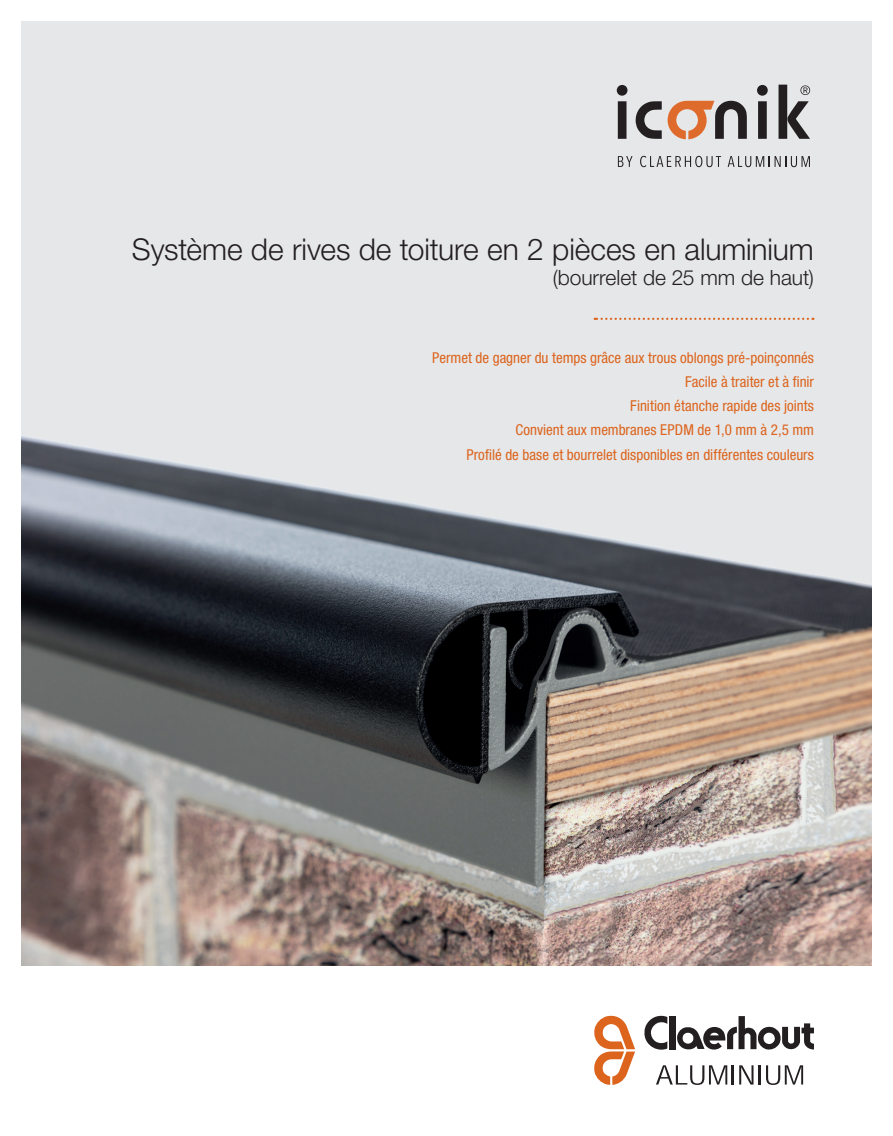
<style>
.page{position:relative;width:893px;height:1136px;background:#fff}
.page>*{position:absolute;margin:0;border:0;box-sizing:border-box;transform-origin:0 0}
.t1{font:300 30px "Helvetica Neue LT Std";letter-spacing:-.005em;color:#231f20}
.t2{font:300 21px "Helvetica Neue LT Std";color:#231f20}
.t3{font:condensed 15px/24px "Helvetica Neue LT Std";color:#dc641c;text-align:right}
</style>
<div class="page">
<div style="left:21px;top:21px;width:851px;height:944px;background:#e6e7e9"></div>
<div style="left:669px;top:1015px;width:6px;height:34px;background:#231f20"></div>
<svg style="left:644px;top:1015px;width:23px;height:34px"></svg>
<svg style="left:677px;top:1016px;width:137px;height:34px"></svg>
<svg style="left:656px;top:1065px;width:97px;height:19px"></svg>
<svg style="left:759px;top:1065px;width:44px;height:19px"></svg>
<svg style="left:594px;top:1015px;width:41px;height:69px"></svg>
<svg style="left:595px;top:317px;width:218px;height:3px"></svg>
<svg style="left:617px;top:85px;width:10px;height:54px"></svg>
<svg style="left:636px;top:101px;width:26px;height:38px"></svg>
<svg style="left:757px;top:85px;width:11px;height:54px"></svg>
<svg style="left:618px;top:156px;width:15px;height:11px"></svg>
<svg style="left:640px;top:156px;width:81px;height:11px"></svg>
<svg style="left:728px;top:156px;width:82px;height:11px"></svg>
<svg style="left:778px;top:85px;width:32px;height:54px"></svg>
<svg style="left:668px;top:101px;width:79px;height:38px"></svg>
<img style="left:21px;top:436px;width:851px;height:529px">
<h1 class="t1" style="left:132px;top:231px;width:684px">Système de rives de toiture en 2 pièces en aluminium</h1>
<h2 class="t2" style="left:553px;top:264px;width:263px">(bourrelet de 25 mm de haut)</h2>
<p class="t3" style="left:432px;top:346px;width:383px">Permet de gagner du temps grâce aux trous oblongs pré-poinçonnés Facile à traiter et à finir<br>Finition étanche rapide des joints<br>Convient aux membranes EPDM de 1,0 mm à 2,5 mm<br>Profilé de base et bourrelet disponibles en différentes couleurs</p>
</div>
